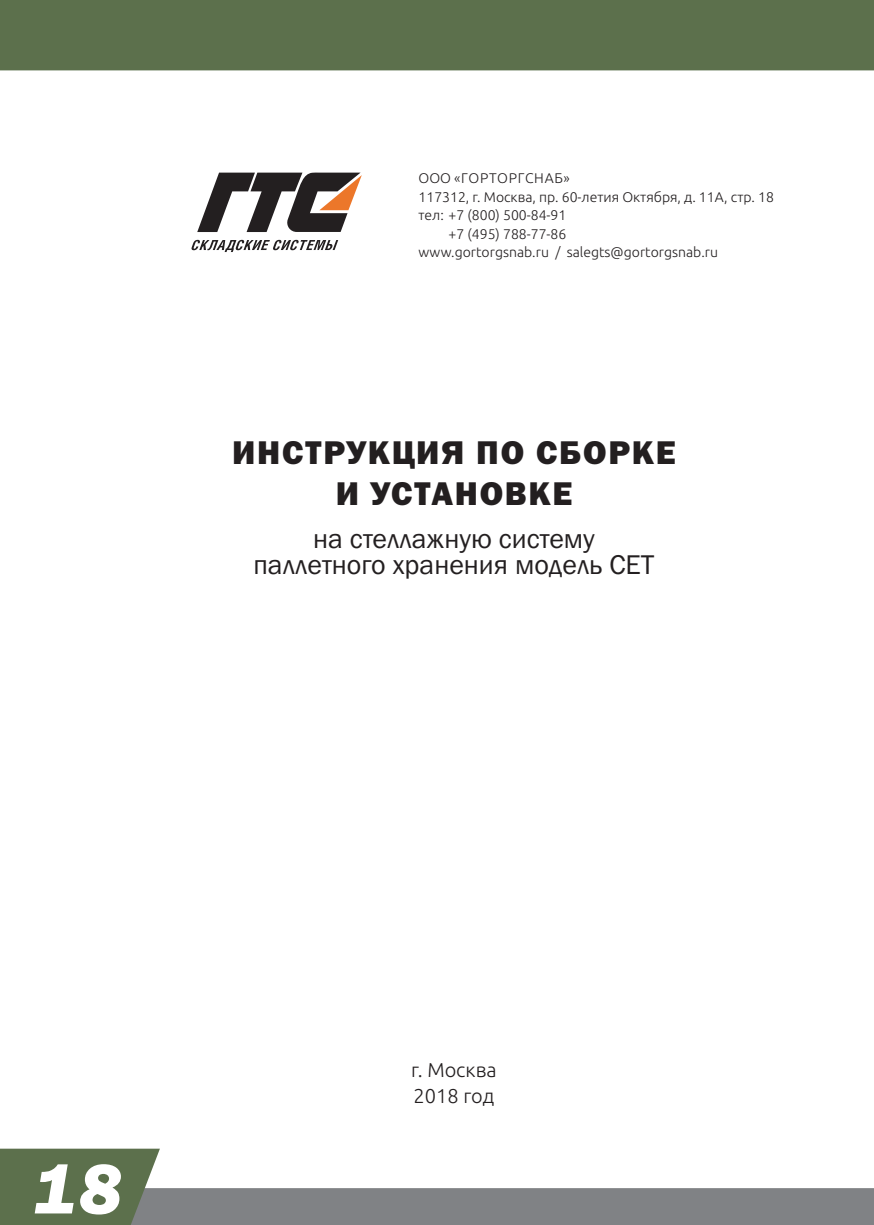
<style>
.page{position:relative;width:874px;height:1225px;background:#fff}
.page>*{position:absolute;margin:0;border:0;box-sizing:border-box;transform-origin:0 0}
.t1{font:italic 800 72px "Franklin Gothic";color:#fff}
.t2{font:800 34px/40.8px "Franklin Gothic";letter-spacing:.05em;color:#231f20;text-align:center}
.t3{font:28px/26px "Franklin Gothic";color:#231f20;text-align:center}
.t4{font:300 20px/26px "Ubuntu";color:#231f20}
.t5{font:300 14px "Ubuntu";color:#231f20}
.t6{font:300 14px "Ubuntu";letter-spacing:.05em;color:#231f20}
</style>
<div class="page">
<svg style="left:0;top:1148px;width:873px;height:76px"></svg>
<div style="left:0;top:0;width:873px;height:70px;background:#5c704c"></div>
<svg style="left:191px;top:240px;width:147px;height:12px"></svg>
<svg style="left:197px;top:172px;width:164px;height:60px"></svg>
<div style="left:107px;top:18px;width:588px;height:51px;background:#5c704c"></div>
<p class="t6" style="left:418px;top:173px;width:153px">ООО «ГОРТОРГСНАБ»</p>
<p class="t5" style="left:418px;top:191px;width:357px">117312, г. Москва, пр. 60-летия Октября, д. 11А, стр. 18</p>
<p class="t5" style="left:418px;top:209px;width:149px">тел: +7 (800) 500-84-91</p>
<p class="t5" style="left:448px;top:228px;width:119px">+7 (495) 788-77-86</p>
<p class="t5" style="left:418px;top:246px;width:301px">www.gortorgsnab.ru / salegts@gortorgsnab.ru</p>
<h2 class="t2" style="left:232px;top:435px;width:445px">ИНСТРУКЦИЯ ПО СБОРКЕ<br>И УСТАНОВКЕ</h2>
<h3 class="t3" style="left:253px;top:528px;width:402px">на стеллажную систему паллетного хранения модель СЕТ</h3>
<h1 class="t1" style="left:33px;top:1165px;width:90px">18</h1>
<h3 class="t4" style="left:411px;top:1058px;width:87px">г. Москва<br>2018 год</h3>
</div>
